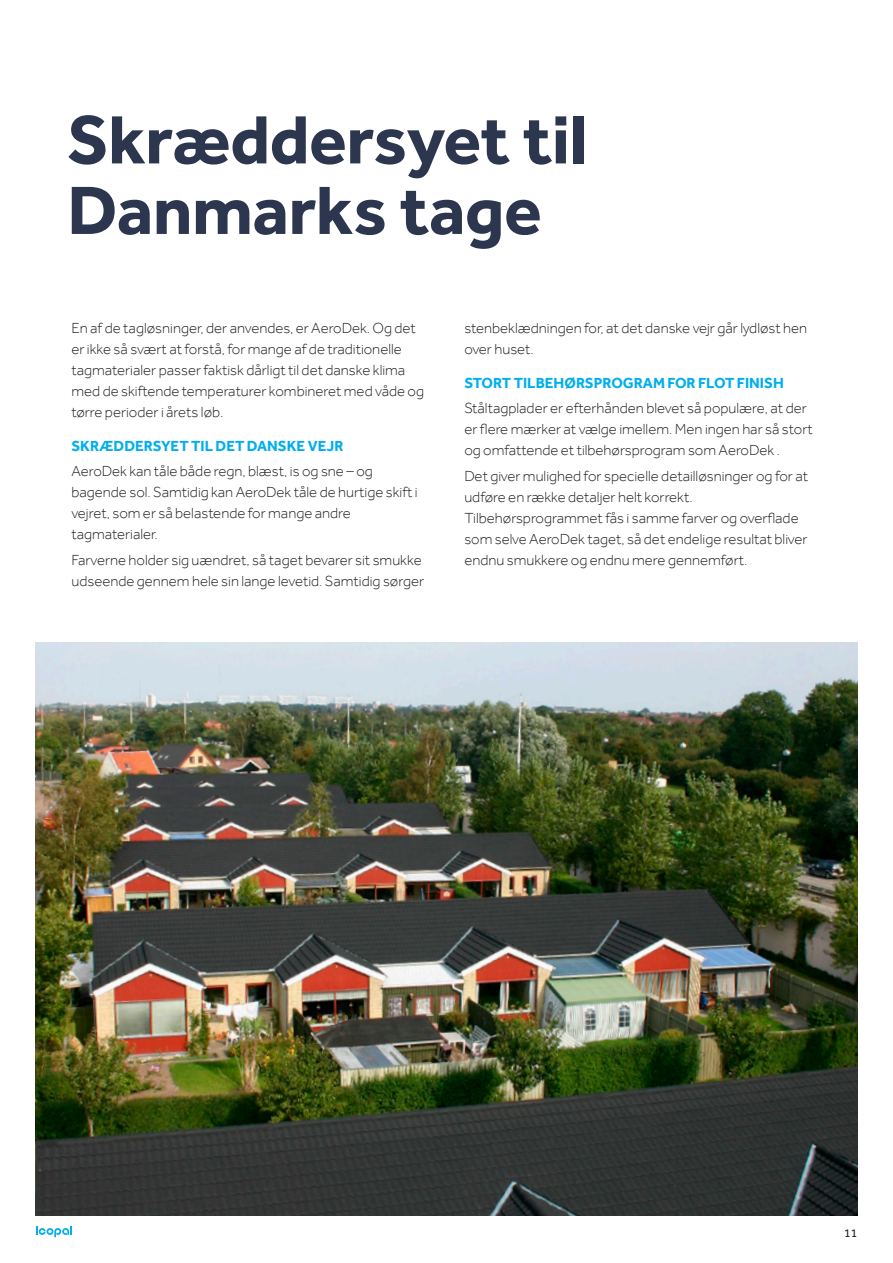
<style>
.page{position:relative;width:893px;height:1263px;background:#fff}
.page>*{position:absolute;margin:0;border:0;box-sizing:border-box;transform-origin:0 0}
.t1{font:700 70.5px/70.5px "Effra";letter-spacing:-.005em;color:#2c364e}
.t2{font:300 15px/21px "Effra";color:#231f20}
.t3{font:700 15px "Effra";color:#00aeef}
.t4{font:12px "Effra";color:#231f20}
</style>
<div class="page">
<img style="left:36px;top:643px;width:821px;height:572px">
<svg style="left:36px;top:1226px;width:36px;height:11px"></svg>
<h1 class="t1" style="left:67px;top:103px;width:521px">Skræddersyet til<br>Danmarks tage</h1>
<p class="t2" style="left:71px;top:318px;width:354px">En af de tagløsninger, der anvendes, er AeroDek. Og det er ikke så svært at forstå, for mange af de traditionelle tagmaterialer passer faktisk dårligt til det danske klima med de skiftende temperaturer kombineret med våde og tørre perioder i årets løb.</p>
<p class="t3" style="left:71px;top:437px;width:274px">SKRÆDDERSYET TIL DET DANSKE VEJR</p>
<p class="t2" style="left:71px;top:461px;width:348px">AeroDek kan tåle både regn, blæst, is og sne – og bagende sol. Samtidig kan AeroDek tåle de hurtige skift i vejret, som er så belastende for mange andre tagmaterialer.</p>
<p class="t2" style="left:71px;top:549px;width:354px">Farverne holder sig uændret, så taget bevarer sit smukke udseende gennem hele sin lange levetid. Samtidig sørger</p>
<p class="t2" style="left:464px;top:318px;width:344px">stenbeklædningen for, at det danske vejr går lydløst hen over huset.</p>
<p class="t3" style="left:464px;top:374px;width:321px">STORT TILBEHØRSPROGRAM FOR FLOT FINISH</p>
<p class="t2" style="left:464px;top:398px;width:350px">Ståltagplader er efterhånden blevet så populære, at der er flere mærker at vælge imellem. Men ingen har så stort og omfattende et tilbehørsprogram som AeroDek .</p>
<p class="t2" style="left:464px;top:465px;width:345px">Det giver mulighed for specielle detailløsninger og for at udføre en række detaljer helt korrekt.<br>Tilbehørsprogrammet fås i samme farver og overflade som selve AeroDek taget, så det endelige resultat bliver endnu smukkere og endnu mere gennemført.</p>
<p class="t4" style="left:844px;top:1226px;width:15px">11</p>
</div>
